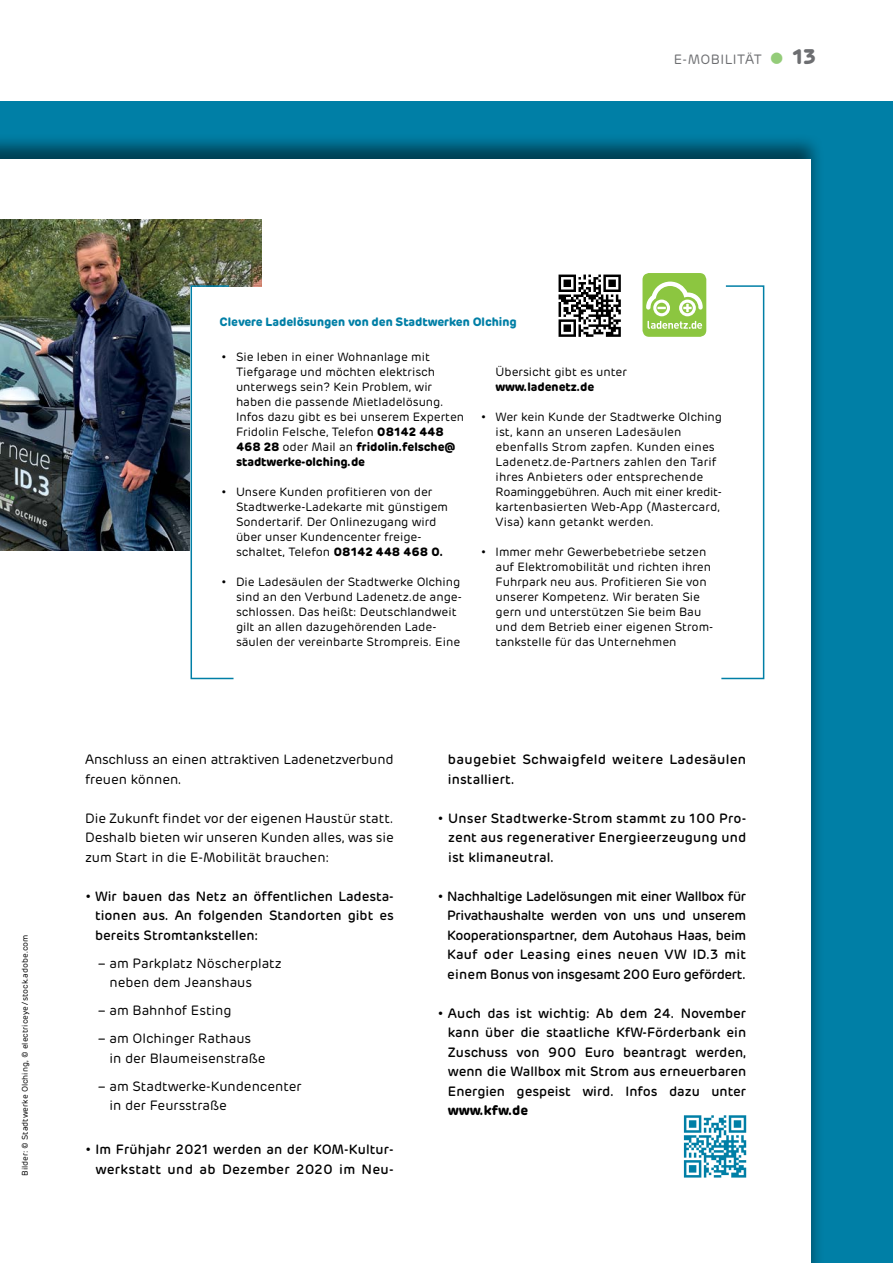
<style>
.page{position:relative;width:893px;height:1263px;background:#fff}
.page>*{position:absolute;margin:0;border:0;box-sizing:border-box;transform-origin:0 0}
.t1{font:700 21px "Rubrik";color:#6d6e71}
.t2{font:500 13.5px/19.5px "Rubrik";color:#000;text-align:justify}
.t3{font:13.5px/19.5px "Rubrik";color:#000}
.t4{font:500 13.5px/19.5px "Rubrik";letter-spacing:.02em;color:#000;text-align:right}
.t5{font:500 13.5px/19.5px "Rubrik";letter-spacing:-.02em;color:#000;text-align:right}
.t6{font:13.5px "Rubrik";color:#6d6e71}
.t7{font:700 13.5px "Rubrik";color:#000}
.t8{font:12px/15px "Rubrik";color:#000}
.t9{font:700 12px "Rubrik";color:#007fa6}
.t10{font:700 12px "Rubrik";color:#000}
.t11{font:8.25px "Rubrik";color:#000}
.s1{font-weight:400;font-size:45px;color:#94cc79}
.s2{font-weight:700}
</style>
<div class="page">
<div style="left:0;top:101px;width:893px;height:1162px;background:#007fa6"></div>
<div style="left:0;top:132px;width:824px;height:1131px;background:#000;opacity:.5"></div>
<div style="left:0;top:160px;width:810px;height:1103px;background:#fff"></div>
<img style="left:0;top:219px;width:261px;height:332px">
<div style="left:191px;top:287px;width:573px;height:392px;background:#fff"></div>
<svg style="left:190px;top:285px;width:45px;height:395px"></svg>
<svg style="left:721px;top:285px;width:44px;height:395px"></svg>
<svg style="left:642px;top:273px;width:64px;height:64px"></svg>
<svg style="left:559px;top:275px;width:62px;height:62px"></svg>
<svg style="left:684px;top:1115px;width:62px;height:62px"></svg>
<p class="t6" style="left:674px;top:51px;width:23px">e-mobilit</p>
<p class="t6" style="left:745px;top:51px;width:16px">ät</p>
<h1 class="t1" style="left:766px;top:43px;width:52px"><span class="s1">•</span> 13</h1>
<p class="t11" style="left:20px;top:1176px;width:243px;rotate:-90deg">Bilder: © Stadtwerke Olching, © electriceye/ stock.adobe.com</p>
<p class="t9" style="left:219px;top:314px;width:299px">Clevere Ladelösungen von den Stadtwerken Olching</p>
<p class="t8" style="left:236px;top:349px;width:230px;text-indent:-15px">• Sie leben in einer Wohnanlage mit Tiefgarage und möchten elektrisch unterwegs sein? Kein Problem, wir haben die passende Mietladelösung.<br>Infos dazu gibt es bei unserem Experten Fridolin Felsche, Telefon <span class="s2">08142 448<br>468 28</span> oder Mail an <span class="s2">fridolin.felsche@ stadtwerke-olching.de</span></p>
<p class="t8" style="left:236px;top:484px;width:214px;text-indent:-15px">• Unsere Kunden profitieren von der Stadtwerke-Ladekarte mit günstigem Sondertarif. Der Onlinezugang wird über unser Kundencenter freige&shy;schaltet, Telefon <span class="s2">08142 448 468 0.</span></p>
<p class="t8" style="left:236px;top:574px;width:227px;text-indent:-15px">• Die Ladesäulen der Stadtwerke Olching sind an den Verbund Ladenetz.de ange&shy;schlossen. Das heißt: Deutschlandweit gilt an allen dazugehörenden Lade&shy;säulen der vereinbarte Strompreis. Eine</p>
<p class="t8" style="left:496px;top:364px;width:133px">Übersicht gibt es unter</p>
<p class="t10" style="left:496px;top:379px;width:100px">www.ladenetz.de</p>
<p class="t8" style="left:496px;top:409px;width:228px;text-indent:-15px">• Wer kein Kunde der Stadtwerke Olching ist, kann an unseren Ladesäulen ebenfalls Strom zapfen. Kunden eines Ladenetz.de-Partners zahlen den Tarif ihres Anbieters oder entsprechende Roaminggebühren. Auch mit einer kredit&shy;kartenbasierten Web-App (Mastercard, Visa) kann getankt werden.</p>
<p class="t8" style="left:496px;top:544px;width:219px;text-indent:-15px">• Immer mehr Gewerbebetriebe setzen auf Elektromobilität und richten ihren Fuhrpark neu aus. Profitieren Sie von unserer Kompetenz. Wir beraten Sie gern und unterstützen Sie beim Bau und dem Betrieb einer eigenen Strom&shy;tankstelle für das Unternehmen</p>
<p class="t3" style="left:85px;top:750px;width:310px">Anschluss an einen attraktiven Ladenetzverbund freuen können.</p>
<p class="t3" style="left:85px;top:808px;width:310px;text-align:justify">Die Zukunft findet vor der eigenen Haustür statt.<br>Deshalb bieten wir unseren Kunden alles, was sie zum Start in die E-Mobilität brauchen:</p>
<p class="t2" style="left:95px;top:886px;width:300px;text-indent:-10px">• Wir bauen das Netz an öffentlichen Ladesta&shy;tionen aus. An folgenden Standorten gibt es bereits Stromtankstellen:</p>
<p class="t3" style="left:110px;top:953px;width:174px;text-indent:-12px">– am Parkplatz Nöscherplatz neben dem Jeanshaus</p>
<p class="t3" style="left:98px;top:1001px;width:135px">– am Bahnhof Esting</p>
<p class="t3" style="left:110px;top:1029px;width:158px;text-indent:-12px">– am Olchinger Rathaus in der Blaumeisenstraße</p>
<p class="t3" style="left:110px;top:1076px;width:194px;text-indent:-12px">– am Stadtwerke-Kundencenter in der Feursstraße</p>
<p class="t2" style="left:85px;top:1140px;width:239px">• I m Frühjahr 2021 werden an der KOM</p>
<p class="t4" style="left:95px;top:1140px;width:300px">-Kultur-<br>werkstatt und ab Dezember 2020 im N eu-</p>
<p class="t4" style="left:448px;top:750px;width:300px;text-align:left">baugebiet Schwaigfeld weitere Ladesäulen installiert.</p>
<p class="t2" style="left:448px;top:808px;width:299px;text-indent:-11px">• U nser Stadtwerke-Strom stammt zu 100 Pro&shy;zent aus regenerativer Energieerzeugung und ist klimaneutral.</p>
<p class="t2" style="left:447px;top:886px;width:301px;text-indent:-10px">• Nachhaltige Ladelösungen mit einer Wallbox für Privathaushalte werden von uns und unserem Kooperationspartner, dem Autohaus Haas, beim Kauf oder Leasing eines neuen VW</p>
<p class="t5" style="left:447px;top:945px;width:301px">ID.3 mit<br>einem Bonus von insgesamt 200 Euro gefördert.</p>
<p class="t2" style="left:448px;top:1003px;width:300px;text-indent:-10px">• Auch das ist wichtig: Ab dem 24. November kann über die staatliche KfW-Förderbank ein Zuschuss von 900 Euro beantragt werden, wenn die Wallbox mit Strom aus erneuerbaren Energien gespeist wird. I nfos dazu unter</p>
<p class="t7" style="left:448px;top:1102px;width:82px">www.kfw.de</p>
</div>
